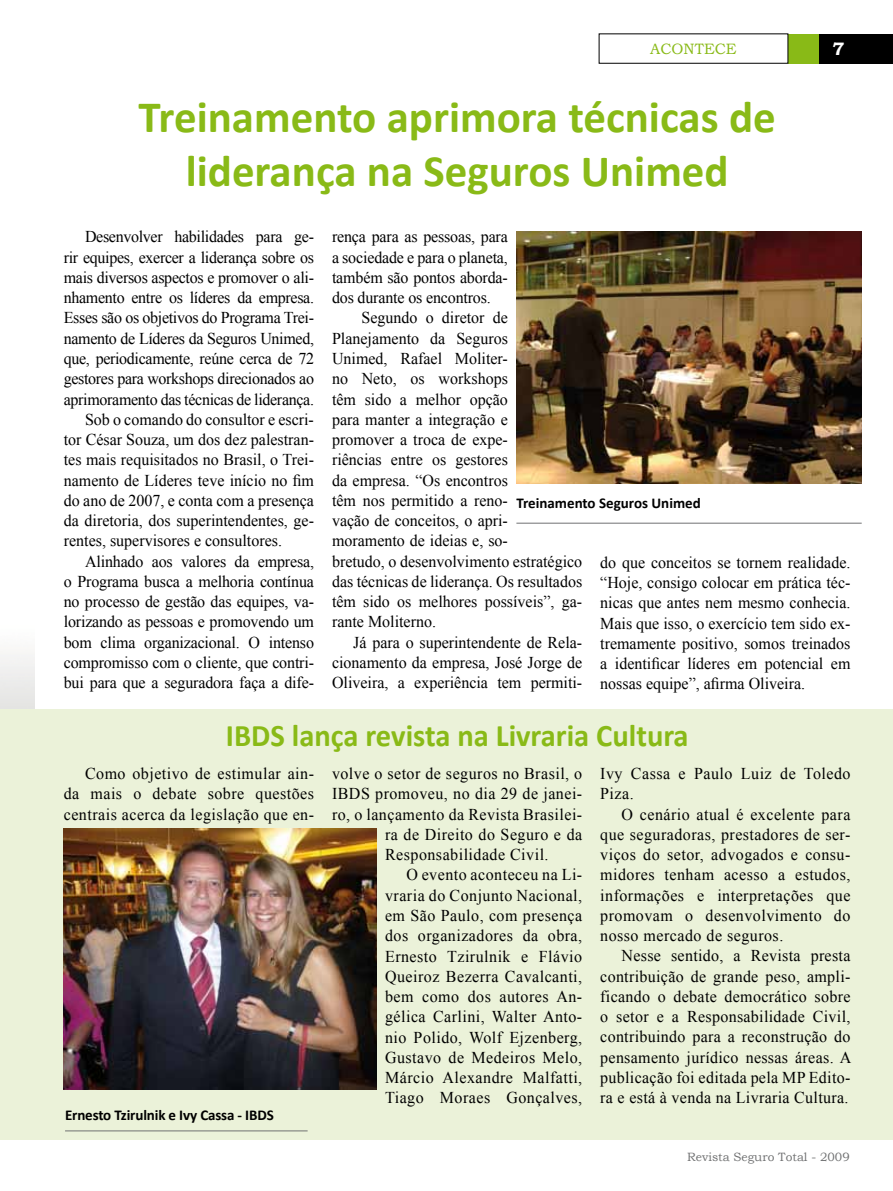
<style>
.page{position:relative;width:893px;height:1191px;background:#fff}
.page>*{position:absolute;margin:0;border:0;box-sizing:border-box;transform-origin:0 0}
.t1{font:700 45px/54px "Calibri";color:#89ba17;text-align:center}
.t2{font:700 31.5px "Calibri";color:#89ba17}
.t3{font:700 18px "Bookman Old Style";color:#fff}
.t4{font:16.5px/20.2px "Times New Roman";color:#000;text-align:justify}
.t5{font:16.5px/20.2px "Times New Roman";letter-spacing:.03em;color:#000}
.t6{font:16.5px "Times New Roman";letter-spacing:-.02em;color:#000}
.t7{font:700 15px "Calibri";letter-spacing:-.01em;color:#000}
.t8{font:15px "Bookman Old Style";color:#89ba17}
.t9{font:12px "Bookman Old Style";color:#707172}
</style>
<div class="page">
<div style="left:788px;top:34px;width:95px;height:29px;background:#89ba17"></div>
<div style="left:819px;top:34px;width:74px;height:29px;background:#000"></div>
<div style="left:0;top:709px;width:893px;height:431px;background:#ebf2d9"></div>
<img style="left:516px;top:231px;width:346px;height:252px">
<hr style="left:516px;top:523px;width:346px;height:1px;background:#707172">
<img style="left:64px;top:828px;width:313px;height:262px">
<hr style="left:65px;top:1130px;width:243px;height:1px;background:#707172">
<p class="t8" style="left:650px;top:39px;width:88px">ACONTECE</p>
<p class="t3" style="left:833px;top:36px;width:13px">7</p>
<h1 class="t1" style="left:139px;top:87px;width:639px">Treinamento aprimora técnicas de liderança na Seguros Unimed</h1>
<p class="t6" style="left:85px;top:226px;width:230px">Desenvolver habilidades para ge-</p>
<p class="t6" style="left:64px;top:246px;width:252px">rir equipes, exercer a liderança sobre os</p>
<p class="t6" style="left:64px;top:266px;width:252px">mais diversos aspectos e promover o ali-</p>
<p class="t6" style="left:64px;top:287px;width:252px">nhamento entre os líderes da empresa.</p>
<p class="t6" style="left:64px;top:307px;width:252px">Esses são os objetivos do Programa Trei-</p>
<p class="t6" style="left:64px;top:327px;width:252px">namento de Líderes da Seguros Unimed,</p>
<p class="t6" style="left:64px;top:347px;width:252px">que, periodicamente, reúne cerca de 72</p>
<p class="t6" style="left:64px;top:367px;width:252px">gestores para workshops direcionados ao</p>
<p class="t6" style="left:64px;top:388px;width:252px">aprimoramento das técnicas de liderança.</p>
<p class="t4" style="left:85px;top:409px;width:230px">Sob o comando do consultor e escri-</p>
<p class="t4" style="left:64px;top:429px;width:252px">tor César Souza, um dos dez palestran-</p>
<p class="t4" style="left:64px;top:449px;width:252px">tes mais requisitados no Brasil, o Trei-</p>
<p class="t4" style="left:64px;top:469px;width:252px">namento de Líderes teve início no fim</p>
<p class="t4" style="left:64px;top:490px;width:252px">do ano de 2007, e conta com a presença</p>
<p class="t4" style="left:64px;top:510px;width:252px">da diretoria, dos superintendentes, ge-</p>
<p class="t4" style="left:64px;top:530px;width:220px">rentes, supervisores e consultores.</p>
<p class="t4" style="left:85px;top:550px;width:230px">Alinhado aos valores da empresa,</p>
<p class="t4" style="left:64px;top:571px;width:252px">o Programa busca a melhoria contínua</p>
<p class="t4" style="left:64px;top:591px;width:252px">no processo de gestão das equipes, va-</p>
<p class="t4" style="left:64px;top:611px;width:252px">lorizando as pessoas e promovendo um</p>
<p class="t4" style="left:64px;top:631px;width:252px">bom clima organizacional. O intenso</p>
<p class="t4" style="left:64px;top:652px;width:252px">compromisso com o cliente, que contri-</p>
<p class="t4" style="left:64px;top:672px;width:252px">bui para que a seguradora faça a dife-</p>
<p class="t4" style="left:332px;top:226px;width:177px">rença para as pessoas, para a sociedade e para o planeta, também são pontos aborda&shy;dos durante os encontros.</p>
<p class="t4" style="left:332px;top:307px;width:252px;text-align:left;text-indent:29px">Segundo o diretor de<br>Planejamento da Seguros<br>Unimed, Rafael Moliter-<br>no Neto, os workshops<br>têm sido a melhor opção<br>para manter a integração e<br>promover a troca de expe-<br>riências entre os gestores<br>da empresa. “Os encontros<br>têm nos permitido a reno-<br>vação de conceitos, o apri&shy;moramento de ideias e, so-<br>bretudo, o desenvolvimento estratégico das técnicas de liderança. Os resultados têm sido os melhores possíveis”, ga&shy;rante Moliterno.</p>
<p class="t4" style="left:332px;top:631px;width:252px;text-indent:21px">Já para o superintendente de Rela&shy;cionamento da empresa, José Jorge de Oliveira, a experiência tem permiti-</p>
<p class="t7" style="left:516px;top:494px;width:186px">Treinamento Seguros Unimed</p>
<p class="t4" style="left:600px;top:552px;width:252px">do que conceitos se tornem realidade. “Hoje, consigo colocar em prática téc&shy;nicas que antes nem mesmo conhecia.<br>Mais que isso, o exercício tem sido ex&shy;tremamente positivo, somos treinados a identificar líderes em potencial em nossas equipe”, afirma Oliveira.</p>
<h2 class="t2" style="left:226px;top:716px;width:464px">IBDS lança revista na Livraria Cultura</h2>
<p class="t5" style="left:332px;top:763px;width:252px">volve o setor de seguros no Brasil, o</p>
<p class="t5" style="left:332px;top:783px;width:252px">IBDS promoveu, no dia 29 de janei-</p>
<p class="t5" style="left:332px;top:804px;width:252px">ro, o lançamento da Revista Brasilei-</p>
<p class="t5" style="left:385px;top:824px;width:199px">ra de Direito do Seguro e da</p>
<p class="t5" style="left:385px;top:844px;width:165px">Responsabilidade Civil.</p>
<p class="t5" style="left:406px;top:864px;width:177px">O evento aconteceu na Li-</p>
<p class="t5" style="left:385px;top:885px;width:199px">vraria do Conjunto Nacional,</p>
<p class="t5" style="left:385px;top:905px;width:199px">em São Paulo, com presença</p>
<p class="t5" style="left:385px;top:925px;width:199px">dos organizadores da obra,</p>
<p class="t5" style="left:385px;top:945px;width:199px">Ernesto Tzirulnik e Flávio</p>
<p class="t5" style="left:385px;top:965px;width:199px">Queiroz Bezerra Cavalcanti,</p>
<p class="t5" style="left:385px;top:986px;width:199px">bem como dos autores An-</p>
<p class="t5" style="left:385px;top:1006px;width:199px">gélica Carlini, Walter Anto-</p>
<p class="t5" style="left:385px;top:1026px;width:199px">nio Polido, Wolf Ejzenberg,</p>
<p class="t5" style="left:385px;top:1046px;width:199px">Gustavo de Medeiros Melo,</p>
<p class="t5" style="left:385px;top:1067px;width:199px">Márcio Alexandre Malfatti,</p>
<p class="t5" style="left:385px;top:1087px;width:199px">Tiago Moraes Gonçalves,</p>
<p class="t4" style="left:64px;top:763px;width:252px;text-indent:21px">Como objetivo de estimular ain&shy;da mais o debate sobre questões centrais acerca da legislação que en-</p>
<p class="t5" style="left:600px;top:763px;width:252px">Ivy Cassa e Paulo Luiz de Toledo<br>Piza.</p>
<p class="t4" style="left:600px;top:803px;width:252px;text-indent:21px">O cenário atual é excelente para que seguradoras, prestadores de ser&shy;viços do setor, advogados e consu&shy;midores tenham acesso a estudos, informações e interpretações que promovam o desenvolvimento do nosso mercado de seguros.</p>
<p class="t4" style="left:600px;top:945px;width:253px;text-indent:21px">Nesse sentido, a Revista presta contribuição de grande peso, ampli&shy;ficando o debate democrático sobre o setor e a Responsabilidade Civil, contribuindo para a reconstrução do pensamento jurídico nessas áreas. A publicação foi editada pela MP Edito&shy;ra e está à venda na Livraria Cultura.</p>
<p class="t7" style="left:65px;top:1106px;width:210px">Ernesto Tzirulnik e Ivy Cassa - IBDS</p>
<p class="t9" style="left:687px;top:1149px;width:164px">Revista Seguro Total - 2009</p>
</div>
